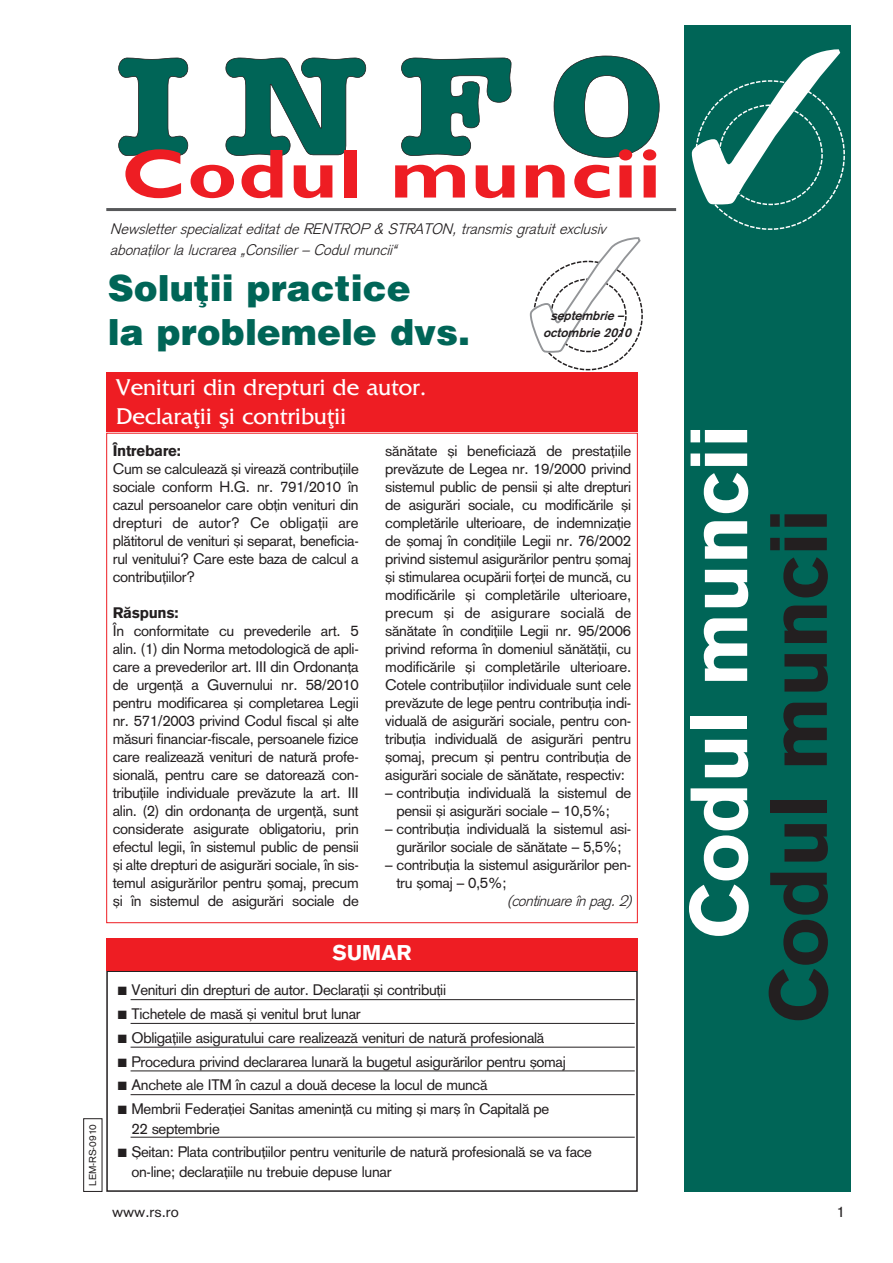
<style>
.page{position:relative;width:893px;height:1263px;background:#fff}
.page>*{position:absolute;margin:0;border:0;box-sizing:border-box;transform-origin:0 0}
.t1{font:700 79.5px "Rom Akzidenz Grotesk";color:#fff}
.t2{font:700 79.5px "Rom Akzidenz Grotesk";color:#231f20}
.t3{font:700 69.75px "Gill Sans";letter-spacing:.015em;color:#ee1d23;scale:1.2 1}
.t4{font:36px/43.2px "Swiss Black Rom";color:#006557}
.t5{font:24px/28.8px "Friz Quadrata Gw";color:#fff}
.t6{font:700 21px "Rom Akzidenz Grotesk";color:#fff}
.t7{font:15px/18px "Rom Akzidenz Grotesk";letter-spacing:-.02em;color:#231f20}
.t8{font:italic 15px/20.5px "Rom Akzidenz Grotesk";color:#231f20}
.t9{font:italic 15px "Rom Akzidenz Grotesk";letter-spacing:-.02em;color:#231f20}
.t10{font:700 15px "Rom Akzidenz Grotesk";letter-spacing:-.02em;color:#231f20}
.t11{font:italic 700 12.6px/17.2px "Rom Akzidenz Grotesk";color:#231f20;text-align:center}
.t12{font:9.9px "Rom Akzidenz Grotesk";color:#231f20}
</style>
<div class="page">
<div style="left:684px;top:25px;width:166px;height:1167px;background:#006557"></div>
<hr style="left:106px;top:208px;width:570px;height:3px;background:#57585a">
<svg style="left:118px;top:56px;width:542px;height:102px"></svg>
<div style="left:106px;top:970px;width:532px;height:222px;border:2px solid #231f20"></div>
<hr style="left:131px;top:999px;width:504px;height:1px;background:#231f20">
<hr style="left:131px;top:1023px;width:504px;height:1px;background:#231f20">
<hr style="left:131px;top:1047px;width:504px;height:1px;background:#231f20">
<hr style="left:131px;top:1071px;width:504px;height:1px;background:#231f20">
<hr style="left:131px;top:1094px;width:504px;height:1px;background:#231f20">
<hr style="left:131px;top:1137px;width:504px;height:1px;background:#231f20">
<div style="left:106px;top:938px;width:532px;height:33px;background:#ee1d23"></div>
<div style="left:106px;top:373px;width:532px;height:59px;background:#ee1d23"></div>
<div style="left:83px;top:1118px;width:19px;height:74px;border:1px solid #231f20"></div>
<svg style="left:695px;top:80px;width:150px;height:150px"></svg>
<svg style="left:533px;top:260px;width:110px;height:111px"></svg>
<p class="t12" style="left:87px;top:1186px;width:63px;rotate:-90deg">LEM-RS-0910</p>
<h2 class="t3" style="left:121px;top:148px;width:451px">Codul muncii</h2>
<p class="t8" style="left:110px;top:219px;width:497px">Newsletter specializat editat de RENTROP &amp; STRATON, transmis gratuit exclusiv abona]ilor la lucrarea „Consilier – Codul muncii“</p>
<h3 class="t4" style="left:108px;top:267px;width:364px">Solu]ii practice<br>la problemele dvs.</h3>
<h3 class="t5" style="left:116px;top:372px;width:312px">Venituri din drepturi de autor.<br>Declara]ii [i contribu]ii</h3>
<p class="t11" style="left:543px;top:307px;width:89px">septembrie – octombrie 2010</p>
<p class="t10" style="left:113px;top:442px;width:70px">|ntrebare:</p>
<p class="t7" style="left:113px;top:460px;width:247px;text-align:justify">Cum se calculeaz` [i vireaz` contribu]iile sociale conform H.G. nr. 791/2010 \n cazul persoanelor care ob]in venituri din drepturi de autor? Ce obliga]ii are pl`titorul de venituri [i separat, beneficia&shy;rul venitului? Care este baza de calcul a contribu]iilor?</p>
<p class="t10" style="left:113px;top:604px;width:67px">R`spuns:</p>
<p class="t7" style="left:113px;top:622px;width:247px;text-align:justify">|n conformitate cu prevederile art. 5 alin. (1) din Norma metodologic` de apli&shy;care a prevederilor art. III din Ordonan]a de urgen]` a Guvernului nr. 58/2010 pentru modificarea [i completarea Legii nr. 571/2003 privind Codul fiscal [i alte m`suri financiar-fiscale, persoanele fizice care realizeaz` venituri de natur` profe&shy;sional`, pentru care se datoreaz` con&shy;tribu]iile individuale prev`zute la art. III alin. (2) din ordonan]a de urgen]`, sunt considerate asigurate obligatoriu, prin efectul legii, \n sistemul public de pensii [i alte drepturi de asigur`ri sociale, \n sis&shy;temul asigur`rilor pentru [omaj, precum [i \n sistemul de asigur`ri sociale de</p>
<p class="t7" style="left:385px;top:442px;width:247px;text-align:justify">s`n`tate [i beneficiaz` de presta]iile prev`zute de Legea nr. 19/2000 privind sistemul public de pensii [i alte drepturi de asigur`ri sociale, cu modific`rile [i complet`rile ulterioare, de indemniza]ie de [omaj \n condi]iile Legii nr. 76/2002 privind sistemul asigur`rilor pentru [omaj [i stimularea ocup`rii for]ei de munc`, cu modific`rile [i complet`rile ulterioare, precum [i de asigurare social` de s`n`tate \n condi]iile Legii nr. 95/2006 privind reforma \n domeniul s`n`t`]ii, cu modific`rile [i complet`rile ulterioare.<br>Cotele contribu]iilor individuale sunt cele prev`zute de lege pentru contribu]ia indi&shy;vidual` de asigur`ri sociale, pentru con&shy;tribu]ia individual` de asigur`ri pentru [omaj, precum [i pentru contribu]ia de asigur`ri sociale de s`n`tate, respectiv:</p>
<p class="t7" style="left:396px;top:784px;width:236px;text-indent:-11px">– contribu]ia individual` la sistemul de pensii [i asigur`ri sociale – 10,5%;</p>
<p class="t7" style="left:385px;top:820px;width:248px;text-align:center">– contribu]ia individual` la sistemul asi&shy;gur`rilor sociale de s`n`tate – 5,5%;</p>
<p class="t7" style="left:396px;top:856px;width:236px;text-indent:-11px">– contribu]ia la sistemul asigur`rilor pen&shy;tru [omaj – 0,5%;</p>
<p class="t9" style="left:507px;top:893px;width:125px">(continuare \n pag. 2)</p>
<h3 class="t6" style="left:332px;top:940px;width:81px">SUMAR</h3>
<p class="t7" style="left:118px;top:981px;width:330px">■ Venituri din drepturi de autor. Declara]ii [i contribu]ii</p>
<p class="t7" style="left:118px;top:1005px;width:245px">■ Tichetele de mas` [i venitul brut lunar</p>
<p class="t7" style="left:118px;top:1029px;width:428px">■ Obliga]iile asiguratului care realizeaz` venituri de natur` profesional`</p>
<p class="t7" style="left:118px;top:1053px;width:449px">■ Procedura privind declararea lunar` la bugetul asigur`rilor pentru [omaj</p>
<p class="t7" style="left:118px;top:1076px;width:371px">■ Anchete ale ITM \n cazul a dou` decese la locul de munc`</p>
<p class="t7" style="left:131px;top:1099px;width:419px;line-height:19.5px;text-indent:-14px">■ Membrii Federa]iei Sanitas amenin]` cu miting [i mar[ \n Capital` pe<br>22 septembrie</p>
<p class="t7" style="left:131px;top:1143px;width:462px;line-height:19.5px;text-indent:-14px">■ {eitan: Plata contribu]iilor pentru veniturile de natur` profesional` se va face on-line; declara]iile nu trebuie depuse lunar</p>
<h1 class="t1" style="left:674px;top:939px;width:516px;rotate:-90deg">Codul muncii</h1>
<h1 class="t2" style="left:753px;top:1023px;width:516px;rotate:-90deg">Codul muncii</h1>
<p class="t7" style="left:112px;top:1203px;width:68px">www.rs.ro</p>
<p class="t7" style="left:836px;top:1203px;width:10px">1</p>
</div>
